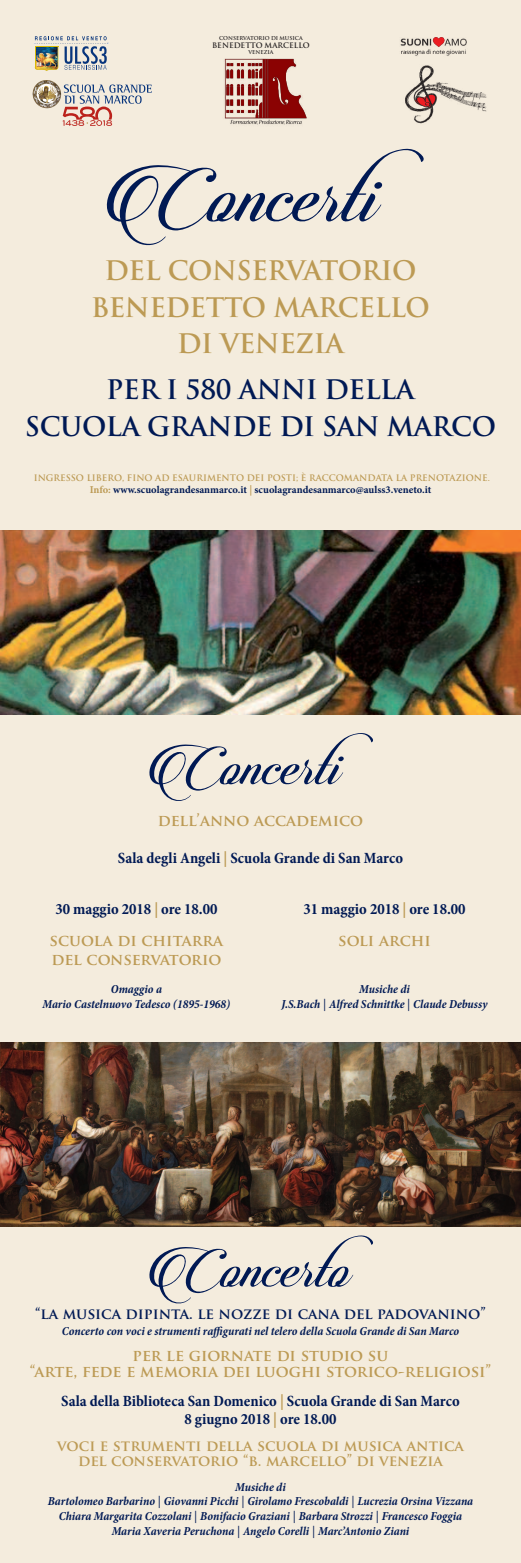
<style>
.page{position:relative;width:521px;height:1563px;background:#f4ecdd}
.page>*{position:absolute;margin:0;border:0;box-sizing:border-box;transform-origin:0 0}
.t1{font:89.25px "Candlescript Demo Version";color:#001954}
.t2{font:63px "Candlescript Demo Version";color:#001954}
.t3{font:700 26.25px/36.8px "Trajan Pro";letter-spacing:-.015em;color:#bc9a54;text-align:center}
.t4{font:700 26.25px/36.8px "Trajan Pro";letter-spacing:-.015em;color:#001954;text-align:center}
.t5{font:700 condensed 15.75px/17.5px "Minion Pro";color:#001954;text-align:center}
.t6{font:700 15.75px/18.9px "Trajan Pro";color:#bc9a54}
.t7{font:700 14.88px/15.8px "Trajan Pro";color:#bc9a54;text-align:center}
.t8{font:700 14.88px "Trajan Pro";color:#001954}
.t9{font:italic 700 condensed 12.25px/14.7px "Minion Pro";letter-spacing:-.005em;color:#001954;text-align:center}
.t10{font:700 10.5px "Minion Pro";color:#001954}
.t11{font:700 8.75px "Trajan Pro";color:#bc9a54}
.t12{font:700 7.44px "Trajan Pro";color:#231f20}
.t13{font:700 5.25px "Trajan Pro";color:#231f20}
.s1{color:#bc9a54}
.s2{font-weight:400;font-style:normal;font-stretch:normal}
</style>
<div class="page">
<img style="left:224px;top:118px;width:83px;height:7px">
<img style="left:224px;top:59px;width:83px;height:59px">
<img style="left:400px;top:37px;width:87px;height:87px">
<svg style="left:33px;top:80px;width:28px;height:28px"></svg>
<svg style="left:35px;top:80px;width:11px;height:6px"></svg>
<svg style="left:34px;top:36px;width:74px;height:35px"></svg>
<svg style="left:63px;top:85px;width:89px;height:41px"></svg>
<img style="left:0;top:530px;width:521px;height:184px">
<img style="left:0;top:1042px;width:521px;height:185px">
<p class="t13" style="left:219px;top:35px;width:85px">CONSERVATORIO DI MUSICA</p>
<p class="t12" style="left:212px;top:41px;width:99px">BENEDETTO MARCELLO</p>
<p class="t13" style="left:248px;top:50px;width:27px">VENEZIA</p>
<h1 class="t1" style="left:96px;top:137px;width:330px">Concerti</h1>
<h3 class="t3" style="left:91px;top:252px;width:340px">DEL CONSERVATORIO<br>BENEDETTO MARCELLO<br>DI VENEZIA</h3>
<h3 class="t4" style="left:25px;top:371px;width:473px">PER I 580 ANNI DELLA<br>SCUOLA GRANDE DI SAN MARCO</h3>
<p class="t11" style="left:34px;top:473px;width:458px">INGRESSO LIBERO, FINO AD ESAURIMENTO DEI POSTI; È RACCOMANDATA LA PRENOTAZIONE.</p>
<p class="t10" style="left:90px;top:486px;width:343px"><span class="s1">Info:</span> www.scuolagrandesanmarco.it <span class="s1">|</span> scuolagrandesanmarco@aulss3.veneto.it</p>
<h2 class="t2" style="left:142px;top:725px;width:234px">Concerti</h2>
<p class="t6" style="left:158px;top:810px;width:207px">dell’anno accademico</p>
<p class="t5" style="left:118px;top:850px;width:287px">Sala degli Angeli <span class="s1">|</span> Scuola Grande di San Marco</p>
<p class="t5" style="left:55px;top:901px;width:164px">30 maggio 2018 <span class="s1">|</span> ore 18.00</p>
<p class="t6" style="left:50px;top:931px;width:175px">scuola di chitarra del conservatorio</p>
<p class="t9" style="left:42px;top:983px;width:189px">Omaggio a<br>Mario Castelnuovo Tedesco (1895-1968)</p>
<p class="t5" style="left:303px;top:901px;width:164px">31 maggio 2018 <span class="s1">|</span> ore 18.00</p>
<p class="t6" style="left:338px;top:931px;width:94px">soli archi</p>
<p class="t9" style="left:281px;top:983px;width:207px">Musiche di<br>J.S.Bach <span class="s2">|</span> Alfred Schnittke <span class="s2">|</span> Claude Debussy</p>
<h2 class="t2" style="left:142px;top:1227px;width:234px">Concerto</h2>
<p class="t8" style="left:35px;top:1305px;width:452px">“la musica dipinta. le nozze di cana del padovanino”</p>
<p class="t9" style="left:62px;top:1325px;width:399px">Concerto con voci e strumenti raffigurati nel telero della Scuola Grande di San Marco</p>
<p class="t6" style="left:30px;top:1348px;width:463px;line-height:15.8px;text-align:center">per le giornate di studio su<br>“arte, fede e memoria dei luoghi storico-religiosi”</p>
<p class="t5" style="left:61px;top:1394px;width:400px">Sala della Biblioteca San Domenico <span class="s1">|</span> Scuola Grande di San Marco<br>8 giugno 2018 <span class="s1">|</span> ore 18.00</p>
<p class="t7" style="left:57px;top:1437px;width:408px">voci e strumenti della scuola di musica antica del conservatorio “b. marcello” di venezia</p>
<p class="t9" style="left:48px;top:1480px;width:427px">Musiche di<br>Bartolomeo Barbarino <span class="s2">|</span> Giovanni Picchi <span class="s2">|</span> Girolamo Frescobaldi <span class="s2">|</span> Lucrezia Orsina Vizzana Chiara Margarita Cozzolani <span class="s2">|</span> Bonifacio Graziani <span class="s2">|</span> Barbara Strozzi <span class="s2">|</span> Francesco Foggia Maria Xaveria Peruchona <span class="s2">|</span> Angelo Corelli <span class="s2">|</span> Marc’Antonio Ziani</p>
</div>
